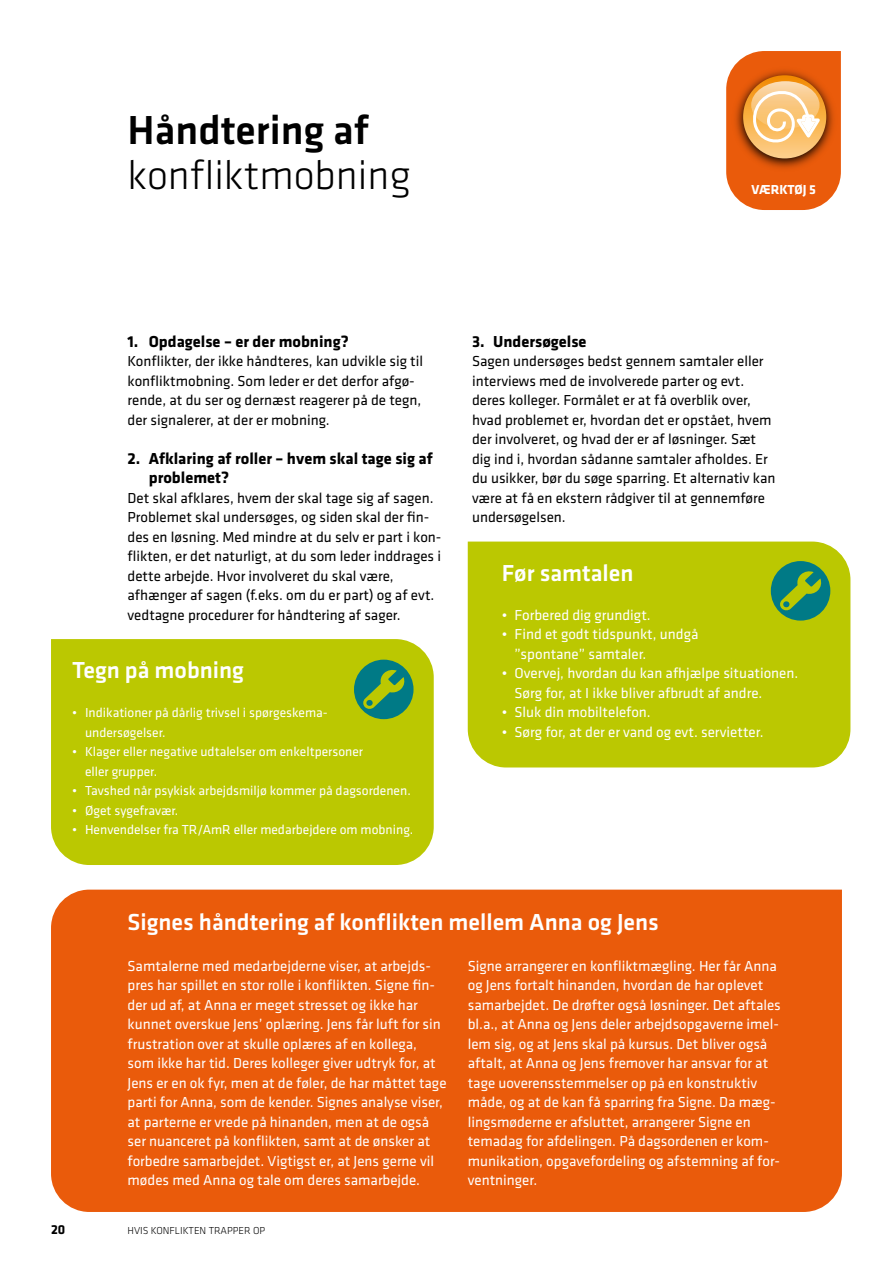
<style>
.page{position:relative;width:893px;height:1263px;background:#fff}
.page>*{position:absolute;margin:0;border:0;box-sizing:border-box;transform-origin:0 0}
.t1{font:300 42px "Klavika";color:#000}
.t2{font:500 42px "Klavika";color:#000}
.t3{font:500 24px "Klavika";color:#fff}
.t4{font:700 16.5px/19.5px "Klavika";color:#000}
.t5{font:15px/19.5px "Klavika";color:#fff}
.t6{font:15px/19.5px "Klavika";color:#000}
.t7{font:13.5px/19.5px "Klavika";color:#fff}
.t8{font:700 13.5px "Klavika";letter-spacing:-.005em;color:#fff}
.t9{font:700 13.5px "Klavika";color:#000}
.t10{font:300 10.5px "Klavika";color:#000}
</style>
<div class="page">
<div style="left:51px;top:639px;width:383px;height:226px;background:#bbc801"></div>
<svg style="left:354px;top:660px;width:59px;height:59px;background:#459654"></svg>
<div style="left:468px;top:542px;width:382px;height:225px;background:#bbc801"></div>
<svg style="left:771px;top:561px;width:59px;height:60px;background:#479753"></svg>
<div style="left:51px;top:890px;width:791px;height:322px;background:#ea5b0b"></div>
<svg style="left:726px;top:51px;width:115px;height:159px;background:#e8813b"></svg>
<h1 class="t2" style="left:128px;top:102px;width:243px">Håndtering af</h1>
<h1 class="t1" style="left:128px;top:150px;width:285px">konfliktmobning</h1>
<p class="t8" style="left:751px;top:180px;width:66px">VÆRKTØJ 5</p>
<p class="t4" style="left:128px;top:331px;width:223px">1. Opdagelse – er der mobning?</p>
<p class="t6" style="left:128px;top:351px;width:297px">Konflikter, der ikke håndteres, kan udvikle sig til konfliktmobning. Som leder er det derfor afgø&shy;rende, at du ser og dernæst reagerer på de tegn, der signalerer, at der er mobning.</p>
<p class="t4" style="left:149px;top:448px;width:285px;text-indent:-21px">2. Afklaring af roller – hvem skal tage sig af problemet?</p>
<p class="t6" style="left:128px;top:487px;width:315px">Det skal afklares, hvem der skal tage sig af sagen.<br>Problemet skal undersøges, og siden skal der fin&shy;des en løsning. Med mindre at du selv er part i kon&shy;flikten, er det naturligt, at du som leder inddrages i dette arbejde. Hvor involveret du skal være, afhænger af sagen (f.eks. om du er part) og af evt. vedtagne procedurer for håndtering af sager.</p>
<h2 class="t3" style="left:72px;top:654px;width:173px">Tegn på mobning</h2>
<p class="t7" style="left:85px;top:702px;width:244px;text-indent:-13px">• Indikationer på dårlig trivsel i spørgeskema&shy;undersøgelser.</p>
<p class="t7" style="left:85px;top:741px;width:279px;text-indent:-13px">• Klager eller negative udtalelser om enkeltpersoner eller grupper.</p>
<p class="t7" style="left:72px;top:780px;width:340px">• Tavshed når psykisk arbejdsmiljø kommer på dagsordenen.</p>
<p class="t7" style="left:72px;top:800px;width:108px">• Øget sygefravær.</p>
<p class="t7" style="left:72px;top:819px;width:342px">• Henvendelser fra TR/AmR eller medarbejdere om mobning.</p>
<p class="t4" style="left:472px;top:331px;width:116px">3. Undersøgelse</p>
<p class="t6" style="left:472px;top:351px;width:305px">Sagen undersøges bedst gennem samtaler eller interviews med de involverede parter og evt. deres kolleger. Formålet er at få overblik over, hvad problemet er, hvordan det er opstået, hvem der involveret, og hvad der er af løsninger. Sæt dig ind i, hvordan sådanne samtaler afholdes. Er du usikker, bør du søge sparring. Et alternativ kan være at få en ekstern rådgiver til at gennemføre undersøgelsen.</p>
<h2 class="t3" style="left:502px;top:556px;width:133px">Før samtalen</h2>
<p class="t5" style="left:502px;top:604px;width:150px">• Forbered dig grundigt.</p>
<p class="t5" style="left:514px;top:624px;width:185px;text-indent:-13px">• Find et godt tidspunkt, undgå ”spontane” samtaler.</p>
<p class="t5" style="left:514px;top:663px;width:285px;text-indent:-13px">• Overvej, hvordan du kan afhjælpe situationen.<br>Sørg for, at I ikke bliver afbrudt af andre.</p>
<p class="t5" style="left:502px;top:702px;width:151px">• Sluk din mobiltelefon.</p>
<p class="t5" style="left:502px;top:721px;width:263px">• Sørg for, at der er vand og evt. servietter.</p>
<h2 class="t3" style="left:128px;top:906px;width:533px">Signes håndtering af konflikten mellem Anna og Jens</h2>
<p class="t5" style="left:128px;top:955px;width:320px">Samtalerne med medarbejderne viser, at arbejds&shy;pres har spillet en stor rolle i konflikten. Signe fin&shy;der ud af, at Anna er meget stresset og ikke har kunnet overskue Jens’ oplæring. Jens får luft for sin frustration over at skulle oplæres af en kollega, som ikke har tid. Deres kolleger giver udtryk for, at Jens er en ok fyr, men at de føler, de har måttet tage parti for Anna, som de kender. Signes analyse viser, at parterne er vrede på hinanden, men at de også ser nuanceret på konflikten, samt at de ønsker at forbedre samarbejdet. Vigtigst er, at Jens gerne vil mødes med Anna og tale om deres samarbejde.</p>
<p class="t5" style="left:468px;top:955px;width:315px">Signe arrangerer en konfliktmægling. Her får Anna og Jens fortalt hinanden, hvordan de har oplevet samarbejdet. De drøfter også løsninger. Det aftales bl.a., at Anna og Jens deler arbejdsopgaverne imel&shy;lem sig, og at Jens skal på kursus. Det bliver også aftalt, at Anna og Jens fremover har ansvar for at tage uoverensstemmelser op på en konstruktiv måde, og at de kan få sparring fra Signe. Da mæg&shy;lingsmøderne er afsluttet, arrangerer Signe en temadag for afdelingen. På dagsordenen er kom&shy;munikation, opgavefordeling og afstemning af for&shy;ventninger.</p>
<p class="t9" style="left:51px;top:1220px;width:16px">20</p>
<p class="t10" style="left:128px;top:1224px;width:139px">HVIS KONFLIKTEN TRAPPER OP</p>
</div>
